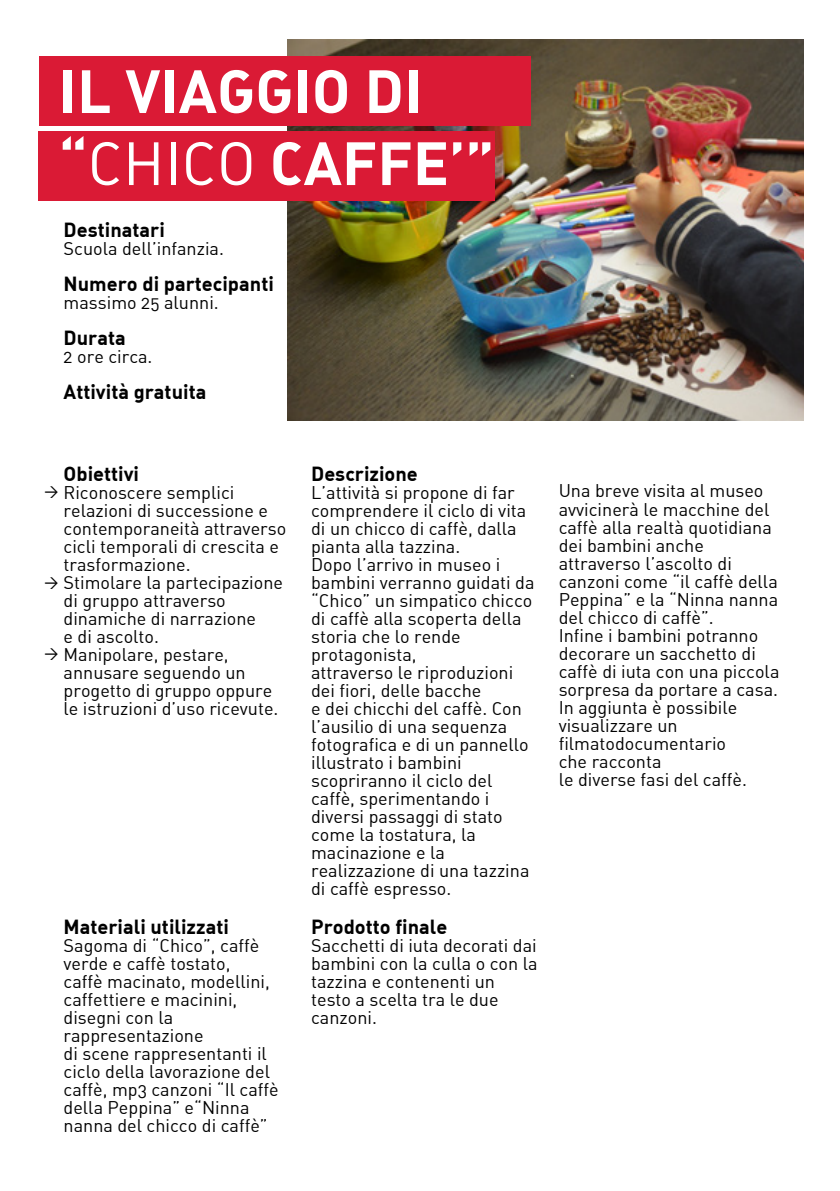
<style>
.page{position:relative;width:840px;height:1191px;background:#fff}
.page>*{position:absolute;margin:0;border:0;box-sizing:border-box;transform-origin:0 0}
.t1{font:700 60px/72px "DIN Alternate";color:#fff}
.t2{font:700 20px "DIN Alternate";color:#000}
.t3{font:18px/18px "DIN Alternate";color:#000}
.s1{font-weight:400}
</style>
<div class="page">
<img style="left:287px;top:40px;width:516px;height:381px">
<div style="left:39px;top:132px;width:455px;height:69px;background:#da1a35"></div>
<div style="left:39px;top:56px;width:492px;height:70px;background:#da1a35"></div>
<h1 class="t1" style="left:59px;top:53px;width:437px">IL VIAGGIO DI “<span class="s1">CHICO</span> CAFFE’”</h1>
<p class="t2" style="left:64px;top:217px;width:103px">Destinatari</p>
<p class="t3" style="left:64px;top:239px;width:162px">Scuola dell’infanzia.</p>
<p class="t2" style="left:64px;top:271px;width:212px">Numero di partecipanti</p>
<p class="t3" style="left:64px;top:293px;width:157px">massimo 25 alunni.</p>
<p class="t2" style="left:64px;top:325px;width:64px">Durata</p>
<p class="t3" style="left:64px;top:347px;width:90px">2 ore circa.</p>
<p class="t2" style="left:64px;top:379px;width:144px">Attività gratuita</p>
<p class="t2" style="left:64px;top:461px;width:77px">Obiettivi</p>
<p class="t3" style="left:64px;top:483px;width:224px">Riconoscere semplici relazioni di successione e contemporaneità attraverso cicli temporali di crescita e trasformazione.<br>Stimolare la partecipazione di gruppo attraverso dinamiche di narrazione<br>e di ascolto.<br>Manipolare, pestare, annusare seguendo un progetto di gruppo oppure le istruzioni d’uso ricevute.</p>
<p class="t2" style="left:64px;top:913px;width:167px">Materiali utilizzati</p>
<p class="t3" style="left:64px;top:936px;width:216px">Sagoma di “Chico”, caffè verde e caffè tostato,<br>caffè macinato, modellini, caffettiere e macinini, disegni con la rappresentazione<br>di scene rappresentanti il ciclo della lavorazione del caffè, mp3 canzoni “Il caffè della Peppina” e“Ninna nanna del chicco di caffè”</p>
<p class="t2" style="left:311px;top:461px;width:108px">Descrizione</p>
<p class="t3" style="left:311px;top:483px;width:225px">L’attività si propone di far comprendere il ciclo di vita di un chicco di caffè, dalla pianta alla tazzina.<br>Dopo l’arrivo in museo i bambini verranno guidati da “Chico” un simpatico chicco di caffè alla scoperta della storia che lo rende protagonista,<br>attraverso le riproduzioni dei fiori, delle bacche<br>e dei chicchi del caffè. Con l’ausilio di una sequenza fotografica e di un pannello illustrato i bambini scopriranno il ciclo del caffè, sperimentando i diversi passaggi di stato come la tostatura, la macinazione e la realizzazione di una tazzina di caffè espresso.</p>
<p class="t3" style="left:558px;top:481px;width:222px">Una breve visita al museo avvicinerà le macchine del caffè alla realtà quotidiana dei bambini anche attraverso l’ascolto di canzoni come “il caffè della<br>Peppina” e la “Ninna nanna del chicco di caffè”.<br>Infine i bambini potranno decorare un sacchetto di caffè di iuta con una piccola sorpresa da portare a casa.<br>In aggiunta è possibile visualizzare un filmatodocumentario<br>che racconta<br>le diverse fasi del caffè.</p>
<p class="t2" style="left:311px;top:913px;width:138px">Prodotto finale</p>
<p class="t3" style="left:311px;top:936px;width:228px">Sacchetti di iuta decorati dai bambini con la culla o con la tazzina e contenenti un testo a scelta tra le due canzoni.</p>
</div>
